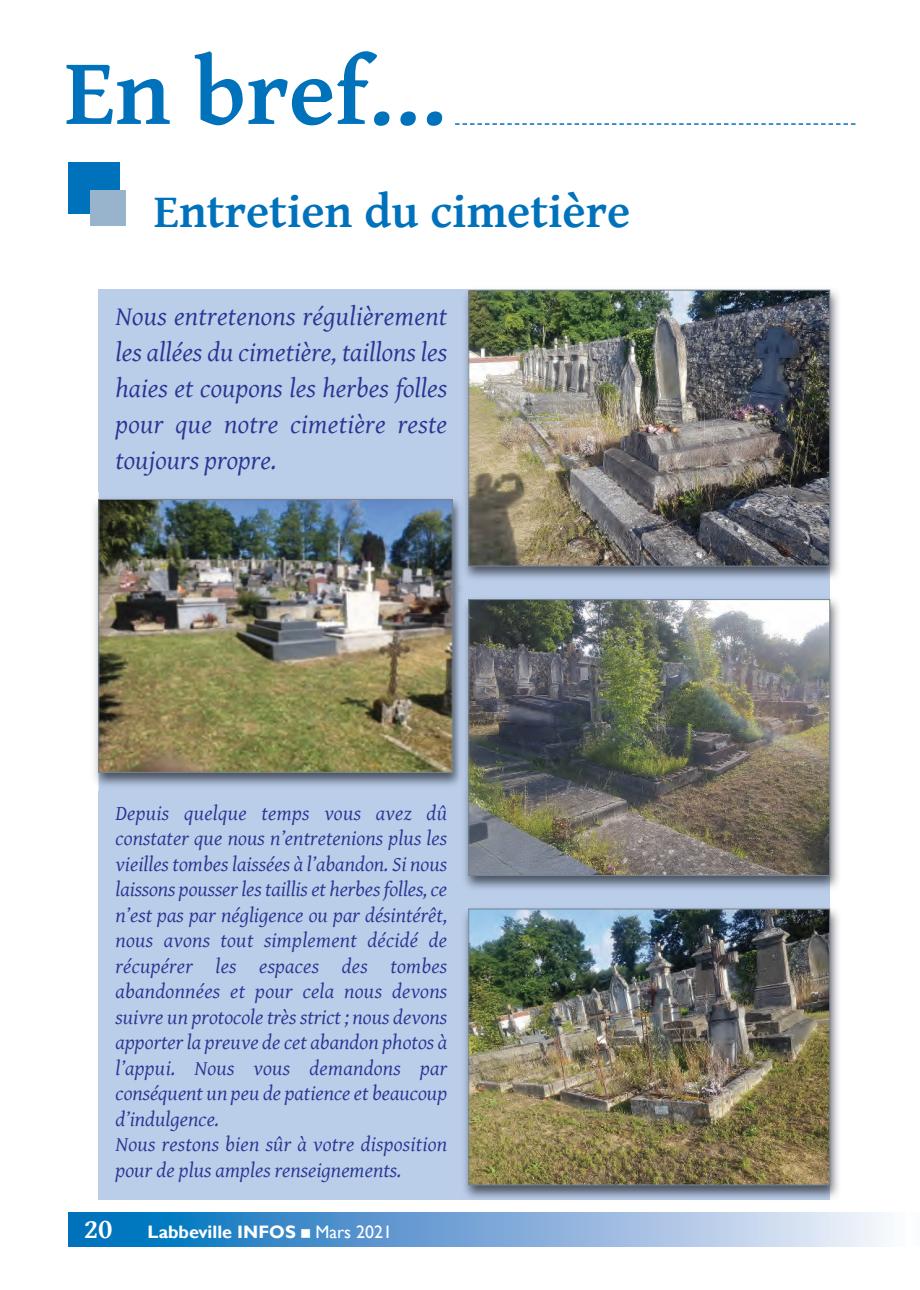
<style>
.page{position:relative;width:920px;height:1290px;background:#fff}
.page>*{position:absolute;margin:0;border:0;box-sizing:border-box;transform-origin:0 0}
.t1{font:700 96px "Gentium Basic";color:#0072bc}
.t2{font:700 48px "Gentium Basic";color:#0072bc}
.t3{font:italic 27px/36px "Gentium Basic";letter-spacing:.01em;color:#263692;text-align:justify}
.t4{font:italic 21px/25.5px "Gentium Basic";color:#263692}
.t5{font:700 18px "Gill Sans";color:#fff}
.s1{font-family:"Gentium Basic";font-size:28.5px}
.s2{font-weight:400}
</style>
<div class="page">
<div style="left:99px;top:290px;width:731px;height:910px;background:#bacde9"></div>
<div style="left:69px;top:162px;width:51px;height:52px;background:#0072bc"></div>
<div style="left:90px;top:190px;width:36px;height:36px;background:#98b4cd"></div>
<svg style="left:455px;top:123px;width:400px;height:2px"></svg>
<img style="left:94px;top:492px;width:367px;height:299px">
<img style="left:101px;top:501px;width:349px;height:269px">
<div style="left:99px;top:499px;width:353px;height:273px;border:1px solid #76848f"></div>
<img style="left:464px;top:908px;width:375px;height:290px">
<img style="left:470px;top:911px;width:358px;height:272px">
<div style="left:468px;top:909px;width:362px;height:276px;border:1px solid #76848f"></div>
<img style="left:458px;top:592px;width:381px;height:297px">
<img style="left:470px;top:601px;width:358px;height:273px">
<div style="left:468px;top:599px;width:362px;height:277px;border:1px solid #76848f"></div>
<img style="left:458px;top:289px;width:381px;height:296px">
<img style="left:470px;top:292px;width:358px;height:272px">
<div style="left:468px;top:290px;width:362px;height:276px;border:1px solid #76848f"></div>
<svg style="left:69px;top:1213px;width:816px;height:34px;background:#73a9d7"></svg>
<h1 class="t1" style="left:65px;top:40px;width:383px">En bref…</h1>
<h2 class="t2" style="left:154px;top:185px;width:478px">Entretien du cimetière</h2>
<p class="t3" style="left:116px;top:299px;width:333px">Nous entretenons régulièrement les allées du cimetière, taillons les haies et coupons les herbes folles pour que notre cimetière reste toujours propre.</p>
<p class="t4" style="left:116px;top:801px;width:333px">Depuis quelque temps vous avez dû constater que nous n’entretenions plus les vieilles tombes laissées à l’abandon. Si nous laissons pousser les taillis et herbes folles, ce n’est pas par négligence ou par désintérêt, nous avons tout simplement décidé de récupérer les espaces des tombes abandonnées et pour cela nous devons suivre un protocole très strict ; nous devons apporter la preuve de cet abandon photos à l’appui. Nous vous demandons par conséquent un peu de patience et beaucoup d’indulgence.<br>Nous restons bien sûr à votre disposition pour de plus amples renseignements.</p>
<p class="t5" style="left:84px;top:1221px;width:310px"><span class="s1">20</span> Labbeville INFOS ■ <span class="s2">Mars 2021</span></p>
</div>
